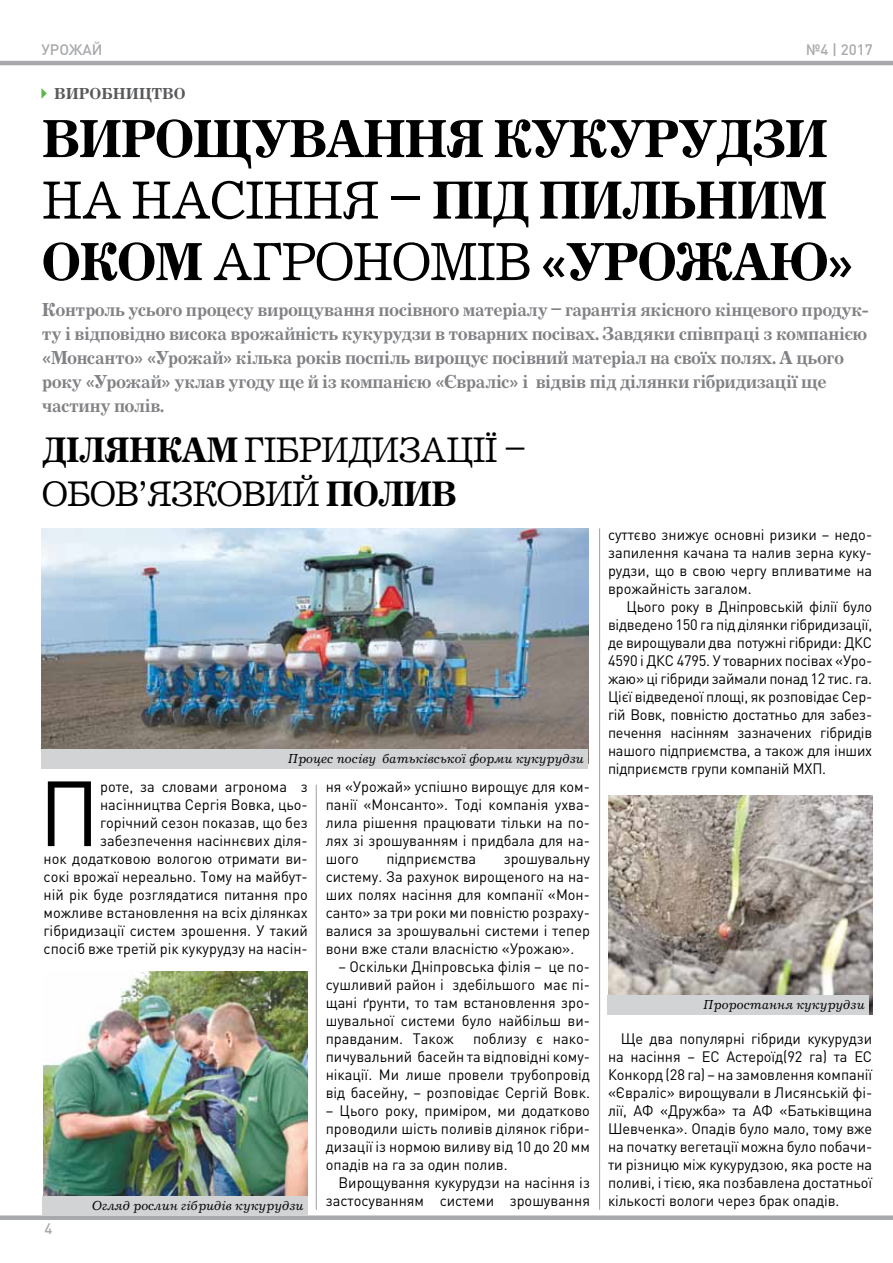
<style>
.page{position:relative;width:893px;height:1263px;background:#fff}
.page>*{position:absolute;margin:0;border:0;box-sizing:border-box;transform-origin:0 0}
.t1{font:90.9px "DIN Pro";color:#000}
.t2{font:700 55.5px/61.5px "Journal C";letter-spacing:-.04em;color:#000;scale:.95 1}
.t3{font:36.75px/44.2px "Journal C";letter-spacing:-.04em;color:#000;scale:.95 1}
.t4{font:700 19.5px/24px "Journal C";letter-spacing:-.025em;color:#808285;scale:.95 1}
.t5{font:700 16.5px "Journal C";color:#58595b;scale:.95 1}
.t6{font:15px/18px "DIN Pro";color:#000;text-align:justify}
.t7{font:500 15px "DIN Pro";color:#a7a9ac}
.t8{font:italic 13.5px "Journal C";color:#000}
.s1{font-weight:400}
.s2{font-weight:700}
</style>
<div class="page">
<div style="left:0;top:1215px;width:893px;height:5px;background:#a7a9ac"></div>
<hr style="left:316px;top:784px;width:1px;height:426px;background:#a7a9ac">
<hr style="left:599px;top:528px;width:1px;height:682px;background:#a7a9ac">
<hr style="left:0;top:61px;width:893px;height:4px;background:#a7a9ac">
<svg style="left:41px;top:88px;width:6px;height:11px"></svg>
<img style="left:41px;top:528px;width:547px;height:221px">
<img style="left:608px;top:795px;width:264px;height:219px">
<img style="left:44px;top:971px;width:263px;height:225px">
<div style="left:41px;top:749px;width:547px;height:19px;background:#d1d3d4"></div>
<div style="left:42px;top:1196px;width:266px;height:19px;background:#d1d3d4"></div>
<div style="left:607px;top:995px;width:262px;height:19px;background:#d1d3d4"></div>
<p class="t7" style="left:41px;top:40px;width:63px">урожай</p>
<p class="t7" style="left:806px;top:40px;width:68px">№4 | 2017</p>
<p class="t5" style="left:54px;top:84px;width:140px">виробництво</p>
<h2 class="t2" style="left:41px;top:109px;width:857px">Вирощування кукурудзи <span class="s1">на насіння –</span> під пильним оком <span class="s1">агрономів</span> «Урожаю»</h2>
<p class="t4" style="left:42px;top:298px;width:873px">Контроль усього процесу вирощування посівного матеріалу – гарантія якісного кінцевого продук&shy;ту і відповідно висока врожайність кукурудзи в товарних посівах. Завдяки співпраці з компанією «Монсанто» «Урожай» кілька років поспіль вирощує посівний матеріал на своїх полях. А цього року «Урожай» уклав угоду ще й із компанією «Євраліс» і відвів під ділянки гібридизації ще частину полів.</p>
<h3 class="t3" style="left:42px;top:429px;width:512px"><span class="s2">Ділянкам</span> гібридизації – обов’язковий <span class="s2">полив</span></h3>
<p class="t8" style="left:288px;top:752px;width:298px">Процес посіву батьківської форми кукурудзи</p>
<p class="t6" style="left:44px;top:777px;width:266px;text-align:right">роте, за словами агронома з насінництва Сергія Вовка, цьо&shy;горічний сезон показав, що без забезпечення насіннєвих діля-<br>нок додатковою вологою отримати ви&shy;сокі врожаї нереально. Тому на майбут&shy;ній рік буде розглядатися питання про можливе встановлення на всіх ділянках гібридизації систем зрошення. У такий спосіб вже третій рік кукурудзу на насін-</p>
<p class="t6" style="left:326px;top:777px;width:266px">ня «Урожай» успішно вирощує для ком&shy;панії «Монсанто». Тоді компанія ухва&shy;лила рішення працювати тільки на по&shy;лях зі зрошуванням і придбала для на&shy;шого</p>
<h1 class="t1" style="left:39px;top:751px;width:63px">П</h1>
<p class="t6" style="left:386px;top:849px;width:91px">підприємства</p>
<p class="t6" style="left:326px;top:849px;width:266px;text-indent:178px">зрошувальну систему. За рахунок вирощеного на на&shy;ших полях насіння для компанії «Мон&shy;санто» за три роки ми повністю розраху&shy;валися за зрошувальні системи і тепер вони вже стали власністю «Урожаю».</p>
<p class="t6" style="left:326px;top:957px;width:266px;text-indent:13px">– Оскільки Дніпровська філія – це по&shy;сушливий район і здебільшого має пі&shy;щані ґрунти, то там встановлення зро&shy;шувальної системи було найбільш ви&shy;правданим. Також</p>
<p class="t6" style="left:326px;top:1029px;width:266px;text-indent:147px">поблизу є нако&shy;пичувальний басейн та відповідні кому&shy;нікації. Ми лише провели трубопровід від басейну, – розповідає Сергій Вовк.</p>
<p class="t6" style="left:326px;top:1101px;width:266px">– Цього року, приміром, ми додатково проводили шість поливів ділянок гібри&shy;дизації із нормою виливу від 10 до 20 мм опадів на га за один полив.</p>
<p class="t6" style="left:326px;top:1173px;width:266px;text-align:right">Вирощування кукурудзи на насіння із застосуванням системи зрошування</p>
<p class="t8" style="left:92px;top:1199px;width:213px">Огляд рослин гібридів кукурудзи</p>
<p class="t7" style="left:45px;top:1218px;width:9px">4</p>
<p class="t6" style="left:608px;top:525px;width:266px">суттєво знижує основні ризики – недо&shy;запилення качана та налив зерна куку&shy;рудзи, що в свою чергу впливатиме на врожайність загалом.</p>
<p class="t6" style="left:608px;top:597px;width:266px;text-indent:19px">Цього року в Дніпровській філії було відведено 150 га під ділянки гібридизації, де вирощували два потужні гібриди: ДКС 4590 і ДКС 4795. У товарних посівах «Уро&shy;жаю» ці гібриди займали понад 12 тис. га.<br>Цієї відведеної площі, як розповідає Сер&shy;гій Вовк, повністю достатньо для забез&shy;печення насінням зазначених гібридів нашого підприємства, а також для інших підприємств групи компаній МХП.</p>
<p class="t8" style="left:703px;top:998px;width:163px">Проростання кукурудзи</p>
<p class="t6" style="left:608px;top:1029px;width:266px;text-indent:13px">Ще два популярні гібриди кукурудзи на насіння – ЕС Астероїд(92 га) та ЕС Конкорд (28 га) – на замовлення компанії «Євраліс» вирощували в Лисянській фі&shy;лії, АФ «Дружба» та АФ «Батьківщина Шевченка». Опадів було мало, тому вже на початку вегетації можна було побачи&shy;ти різницю між кукурудзою, яка росте на поливі, і тією, яка позбавлена достатньої кількості вологи через брак опадів.</p>
</div>
